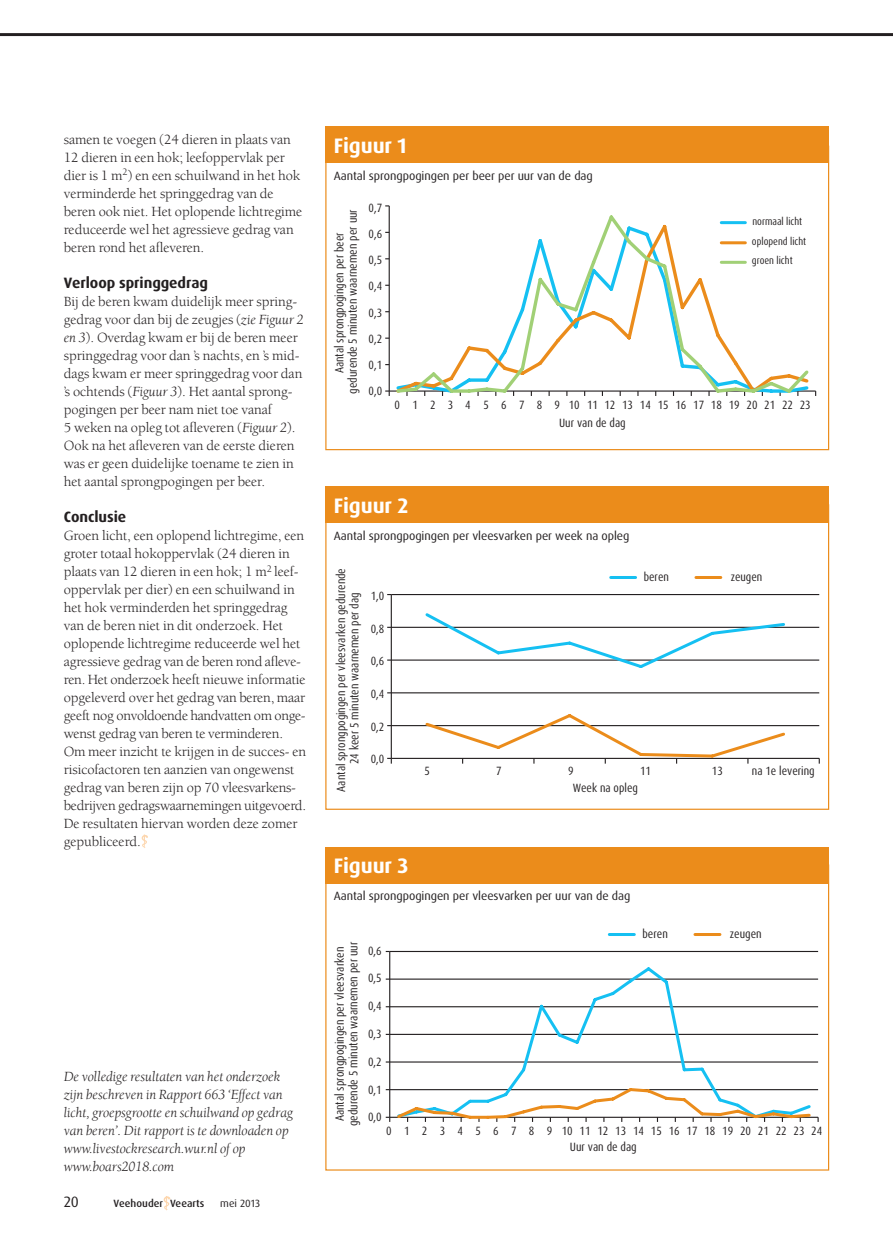
<style>
.page{position:relative;width:893px;height:1255px;background:#fff}
.page>*{position:absolute;margin:0;border:0;box-sizing:border-box;transform-origin:0 0}
.t1{font:700 21px "Dax OT";letter-spacing:-.005em;color:#fff}
.t2{font:700 15px "Dax OT";letter-spacing:-.005em;color:#231f20}
.t3{font:15px "Dax OT";color:#231f20}
.t4{font:14.4px/18px "Berkeley Std";letter-spacing:-.005em;color:#231f20}
.t5{font:italic 14.4px/18px "Berkeley Std";letter-spacing:-.005em;color:#231f20}
.t6{font:condensed 12px/13.5px "Dax OT";color:#231f20;text-align:center}
.t7{font:12px "Dax OT";letter-spacing:-.005em;color:#231f20}
.t8{font:condensed 10.5px/20.1px "Dax OT";color:#231f20}
.t9{font:500 10.5px "Dax OT";letter-spacing:.005em;color:#231f20}
.t10{font:10.5px "Dax OT";color:#231f20}
.s1{font-style:italic}
</style>
<div class="page">
<hr style="left:389px;top:206px;width:1px;height:185px;background:#231f20">
<hr style="left:389px;top:390px;width:427px;height:1px;background:#231f20">
<svg style="left:385px;top:390px;width:5px;height:6px"></svg>
<svg style="left:394px;top:215px;width:417px;height:181px"></svg>
<hr style="left:721px;top:221px;width:24px;height:3px;background:#15c0f2">
<hr style="left:721px;top:241px;width:24px;height:3px;background:#eb8c1b">
<hr style="left:721px;top:261px;width:24px;height:3px;background:#a1d076">
<hr style="left:391px;top:725px;width:428px;height:1px;background:#231f20">
<hr style="left:391px;top:692px;width:428px;height:1px;background:#231f20">
<hr style="left:391px;top:659px;width:428px;height:1px;background:#231f20">
<hr style="left:391px;top:626px;width:428px;height:2px;background:#231f20">
<hr style="left:391px;top:594px;width:428px;height:1px;background:#231f20">
<hr style="left:391px;top:594px;width:1px;height:164px;background:#231f20">
<hr style="left:391px;top:757px;width:428px;height:2px;background:#231f20">
<svg style="left:387px;top:757px;width:5px;height:6px"></svg>
<svg style="left:423px;top:613px;width:364px;height:55px"></svg>
<svg style="left:423px;top:714px;width:364px;height:49px"></svg>
<hr style="left:611px;top:576px;width:25px;height:3px;background:#15c0f2">
<hr style="left:696px;top:576px;width:25px;height:3px;background:#eb8c1b">
<hr style="left:390px;top:1061px;width:428px;height:1px;background:#231f20">
<hr style="left:390px;top:1033px;width:428px;height:1px;background:#231f20">
<hr style="left:390px;top:1006px;width:428px;height:1px;background:#231f20">
<hr style="left:390px;top:978px;width:428px;height:1px;background:#231f20">
<hr style="left:390px;top:950px;width:428px;height:2px;background:#231f20">
<hr style="left:389px;top:951px;width:1px;height:166px;background:#231f20">
<svg style="left:395px;top:967px;width:418px;height:118px"></svg>
<svg style="left:386px;top:1085px;width:433px;height:36px"></svg>
<hr style="left:609px;top:933px;width:25px;height:3px;background:#15c0f2">
<hr style="left:695px;top:933px;width:25px;height:3px;background:#eb8c1b">
<div style="left:325px;top:127px;width:504px;height:36px;background:#eb8c1b"></div>
<div style="left:325px;top:486px;width:504px;height:36px;background:#eb8c1b"></div>
<div style="left:325px;top:847px;width:504px;height:36px;background:#eb8c1b"></div>
<svg style="left:163px;top:1196px;width:8px;height:14px"></svg>
<hr style="left:0;top:33px;width:893px;height:3px;background:#231f20">
<svg style="left:141px;top:834px;width:7px;height:14px"></svg>
<p class="t4" style="left:64px;top:131px;width:240px">samen te voegen (24 dieren in plaats van 12 dieren in een hok; leefoppervlak per dier is 1 m<sup>2</sup>) en een schuilwand in het hok verminderde het springgedrag van de beren ook niet. Het oplopende lichtregime reduceerde wel het agressieve gedrag van beren rond het afleveren.</p>
<p class="t2" style="left:64px;top:273px;width:146px">Verloop springgedrag</p>
<p class="t4" style="left:64px;top:293px;width:242px">Bij de beren kwam duidelijk meer spring&shy;gedrag voor dan bij de zeugjes (<span class="s1">zie Figuur 2 en 3</span>). Overdag kwam er bij de beren meer springgedrag voor dan ’s nachts, en ’s mid&shy;dags kwam er meer springgedrag voor dan ’s ochtends (<span class="s1">Figuur 3</span>). Het aantal sprong&shy;pogingen per beer nam niet toe vanaf<br>5 weken na opleg tot afleveren (<span class="s1">Figuur 2</span>).<br>Ook na het afleveren van de eerste dieren was er geen duidelijke toename te zien in het aantal sprongpogingen per beer.</p>
<p class="t2" style="left:64px;top:507px;width:64px">Conclusie</p>
<p class="t4" style="left:64px;top:527px;width:244px">Groen licht, een oplopend lichtregime, een groter totaal hokoppervlak (24 dieren in plaats van 12 dieren in een hok; 1 m<sup>2</sup> leef&shy;oppervlak per dier) en een schuilwand in het hok verminderden het springgedrag van de beren niet in dit onderzoek. Het oplopende lichtregime reduceerde wel het agressieve gedrag van de beren rond afleve&shy;ren. Het onderzoek heeft nieuwe informatie opgeleverd over het gedrag van beren, maar geeft nog onvoldoende handvatten om onge&shy;wenst gedrag van beren te verminderen.<br>Om meer inzicht te krijgen in de succes- en risicofactoren ten aanzien van ongewenst gedrag van beren zijn op 70 vleesvarkens&shy;bedrijven gedragswaarnemingen uitgevoerd.<br>De resultaten hiervan worden deze zomer gepubliceerd.</p>
<p class="t5" style="left:64px;top:1067px;width:231px">De volledige resultaten van het onderzoek zijn beschreven in Rapport 663 ‘Effect van licht, groepsgrootte en schuilwand op gedrag van beren’. Dit rapport is te downloaden op www.livestockresearch.wur.nl of op www.boars2018.com</p>
<p class="t3" style="left:64px;top:1191px;width:17px">20</p>
<p class="t9" style="left:114px;top:1196px;width:92px">Veehouder Veearts</p>
<p class="t10" style="left:220px;top:1196px;width:41px">mei 2013</p>
<h1 class="t1" style="left:334px;top:132px;width:74px">Figuur 1</h1>
<p class="t7" style="left:334px;top:168px;width:261px">Aantal sprongpogingen per beer per uur van de dag</p>
<p class="t6" style="left:333px;top:393px;width:186px;rotate:-90deg">Aantal sprongpogingen per beer gedurende 5 minuten waarnemen per uur</p>
<p class="t6" style="left:369px;top:201px;width:15px">0,7</p>
<p class="t6" style="left:369px;top:227px;width:15px">0,6</p>
<p class="t6" style="left:369px;top:253px;width:15px">0,5</p>
<p class="t6" style="left:369px;top:279px;width:15px">0,4</p>
<p class="t6" style="left:369px;top:306px;width:15px">0,3</p>
<p class="t6" style="left:369px;top:332px;width:15px">0,2</p>
<p class="t6" style="left:369px;top:358px;width:15px">0,1</p>
<p class="t6" style="left:369px;top:384px;width:15px">0,0</p>
<p class="t8" style="left:752px;top:212px;width:56px">normaal licht oplopend licht</p>
<p class="t8" style="left:752px;top:250px;width:42px">groen licht</p>
<p class="t6" style="left:395px;top:398px;width:418px">0 1 2 3 4 5 6 7 8 9 10 11 12 13 14 15 16 17 18 19 20 21 22 23</p>
<h1 class="t1" style="left:334px;top:491px;width:76px">Figuur 2</h1>
<p class="t6" style="left:559px;top:416px;width:68px">Uur van de dag</p>
<p class="t7" style="left:334px;top:528px;width:297px">Aantal sprongpogingen per vleesvarken per week na opleg</p>
<p class="t6" style="left:334px;top:791px;width:225px;rotate:-90deg">Aantal sprongpogingen per vleesvarken gedurende<br>24 keer 5 minuten waarnemen per dag</p>
<p class="t6" style="left:371px;top:589px;width:15px">1,0</p>
<p class="t6" style="left:371px;top:621px;width:15px">0,8</p>
<p class="t6" style="left:371px;top:654px;width:15px">0,6</p>
<p class="t6" style="left:371px;top:687px;width:15px">0,4</p>
<p class="t6" style="left:371px;top:719px;width:15px">0,2</p>
<p class="t6" style="left:371px;top:752px;width:15px">0,0</p>
<p class="t6" style="left:424px;top:764px;width:7px">5</p>
<h1 class="t1" style="left:334px;top:852px;width:76px">Figuur 3</h1>
<p class="t6" style="left:644px;top:570px;width:27px">beren</p>
<p class="t6" style="left:731px;top:570px;width:33px">zeugen</p>
<p class="t6" style="left:496px;top:764px;width:7px">7</p>
<p class="t6" style="left:568px;top:764px;width:7px">9</p>
<p class="t6" style="left:640px;top:764px;width:12px">11</p>
<p class="t6" style="left:712px;top:764px;width:12px">13</p>
<p class="t6" style="left:752px;top:764px;width:64px">na 1e levering</p>
<p class="t6" style="left:573px;top:781px;width:67px">Week na opleg</p>
<p class="t7" style="left:334px;top:888px;width:298px">Aantal sprongpogingen per vleesvarken per uur van de dag</p>
<p class="t6" style="left:333px;top:1126px;width:186px;rotate:-90deg">Aantal sprongpogingen per vleesvarken gedurende 5 minuten waarnemen per uur</p>
<p class="t6" style="left:368px;top:943px;width:15px">0,6</p>
<p class="t6" style="left:368px;top:971px;width:15px">0,5</p>
<p class="t6" style="left:368px;top:999px;width:15px">0,4</p>
<p class="t6" style="left:368px;top:1027px;width:15px">0,3</p>
<p class="t6" style="left:368px;top:1054px;width:15px">0,2</p>
<p class="t6" style="left:368px;top:1082px;width:15px">0,1</p>
<p class="t6" style="left:368px;top:1110px;width:15px">0,0</p>
<p class="t6" style="left:642px;top:927px;width:27px">beren</p>
<p class="t6" style="left:730px;top:927px;width:33px">zeugen</p>
<p class="t6" style="left:386px;top:1123px;width:438px">0 1 2 3 4 5 6 7 8 9 101112131415161718192021222324</p>
<p class="t6" style="left:570px;top:1140px;width:68px">Uur van de dag</p>
</div>
